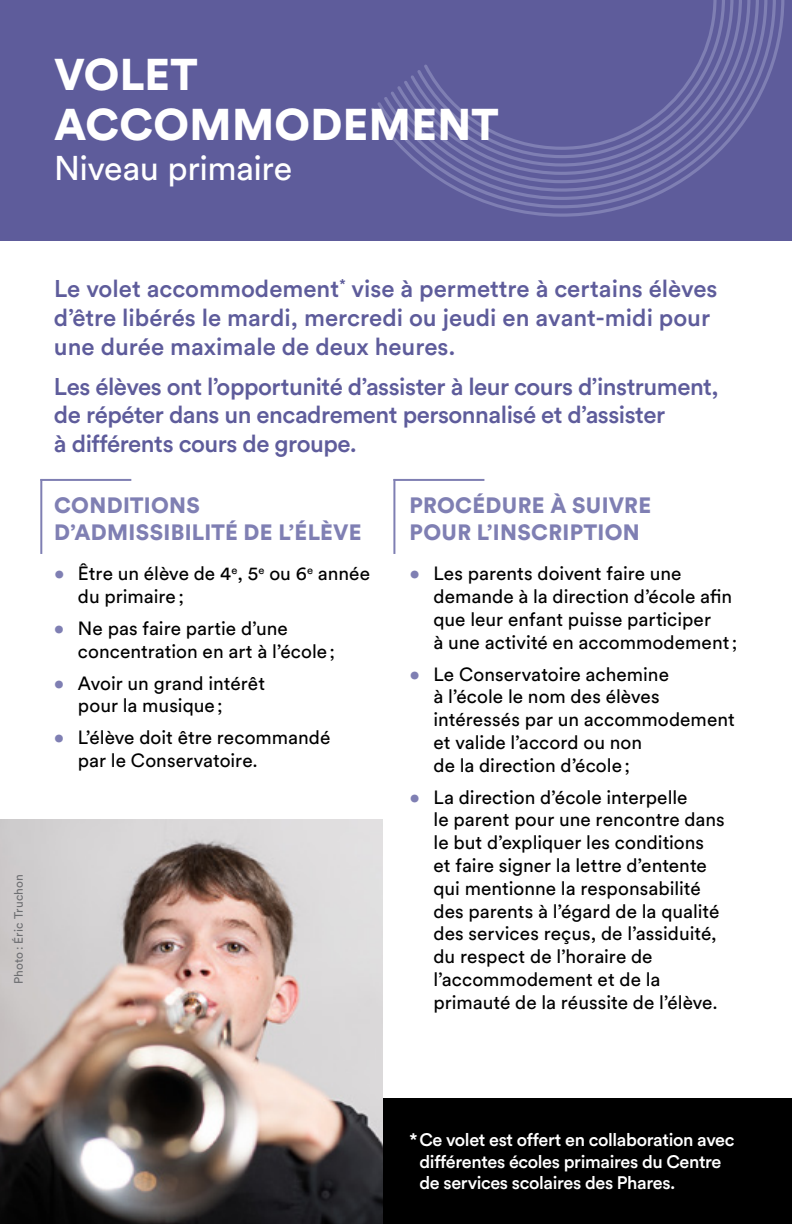
<style>
.page{position:relative;width:792px;height:1224px;background:#fff}
.page>*{position:absolute;margin:0;border:0;box-sizing:border-box;transform-origin:0 0}
.t1{font:900 44px/50px "Circular Std";letter-spacing:.01em;color:#fff}
.t2{font:34px "Circular Std";letter-spacing:-.01em;color:#fff}
.t3{font:500 24px/28.8px "Circular Std";letter-spacing:-.015em;color:#5e5c9b}
.t4{font:900 22px/26.4px "Circular Std";letter-spacing:.015em;color:#7f7fb3}
.t5{font:19px/22.8px "Circular Std";color:#000}
.t6{font:500 18px/21.6px "Circular Std";letter-spacing:-.02em;color:#fff}
.t7{font:12px "Circular Std";letter-spacing:.015em;color:#6d6e71}
.s1{color:#7f7fb3}
</style>
<div class="page">
<div style="left:0;top:0;width:792px;height:240px;background:#5e5c9b"></div>
<div style="left:330px;top:1098px;width:462px;height:126px;background:#000"></div>
<svg style="left:371px;top:0;width:414px;height:217px"></svg>
<img style="left:0;top:820px;width:382px;height:404px">
<hr style="left:40px;top:479px;width:91px;height:2px;background:#7f7fb3">
<hr style="left:40px;top:479px;width:2px;height:75px;background:#7f7fb3">
<hr style="left:393px;top:479px;width:91px;height:2px;background:#7f7fb3">
<hr style="left:393px;top:479px;width:2px;height:75px;background:#7f7fb3">
<h1 class="t1" style="left:54px;top:48px;width:446px">VOLET<br>ACCOMMODEMENT</h1>
<h2 class="t2" style="left:54px;top:148px;width:240px">Niveau primaire</h2>
<p class="t7" style="left:11px;top:984px;width:112px;rotate:-90deg">Photo: Éric Truchon</p>
<p class="t3" style="left:54px;top:274px;width:665px">Le volet accommodement<sup>*</sup> vise à permettre à certains élèves d’être libérés le mardi, mercredi ou jeudi en avant-midi pour une durée maximale de deux heures.</p>
<p class="t3" style="left:54px;top:371px;width:666px">Les élèves ont l’opportunité d’assister à leur cours d’instrument, de répéter dans un encadrement personnalisé et d’assister<br>à différents cours de groupe.</p>
<p class="t4" style="left:54px;top:492px;width:309px">CONDITIONS<br>D’ADMISSIBILITÉ DE L’ÉLÈVE</p>
<p class="t5" style="left:78px;top:562px;width:294px;text-indent:-24px"><span class="s1">•</span> Être un élève de 4<sup>e</sup>, 5<sup>e</sup> ou 6<sup>e</sup> année du primaire;</p>
<p class="t5" style="left:78px;top:617px;width:259px;text-indent:-24px"><span class="s1">•</span> Ne pas faire partie d’une concentration en art à l’école;</p>
<p class="t5" style="left:78px;top:671px;width:189px;text-indent:-24px"><span class="s1">•</span> Avoir un grand intérêt pour la musique;</p>
<p class="t5" style="left:78px;top:726px;width:254px;text-indent:-24px"><span class="s1">•</span> L’élève doit être recommandé par le Conservatoire.</p>
<p class="t4" style="left:410px;top:492px;width:243px">PROCÉDURE À SUIVRE<br>POUR L’INSCRIPTION</p>
<p class="t5" style="left:433px;top:562px;width:305px;text-indent:-24px"><span class="s1">•</span> Les parents doivent faire une demande à la direction d’école afin que leur enfant puisse participer<br>à une activité en accommodement;</p>
<p class="t5" style="left:433px;top:662px;width:303px;text-indent:-24px"><span class="s1">•</span> Le Conservatoire achemine<br>à l’école le nom des élèves intéressés par un accommodement et valide l’accord ou non<br>de la direction d’école;</p>
<p class="t5" style="left:433px;top:785px;width:293px;text-indent:-24px"><span class="s1">•</span> La direction d’école interpelle<br>le parent pour une rencontre dans le but d’expliquer les conditions et faire signer la lettre d’entente qui mentionne la responsabilité des parents à l’égard de la qualité des services reçus, de l’assiduité, du respect de l’horaire de l’accommodement et de la primauté de la réussite de l’élève.</p>
<p class="t6" style="left:420px;top:1129px;width:316px;text-indent:-10px">*Ce volet est offert en collaboration avec différentes écoles primaires du Centre de services scolaires des Phares.</p>
</div>
